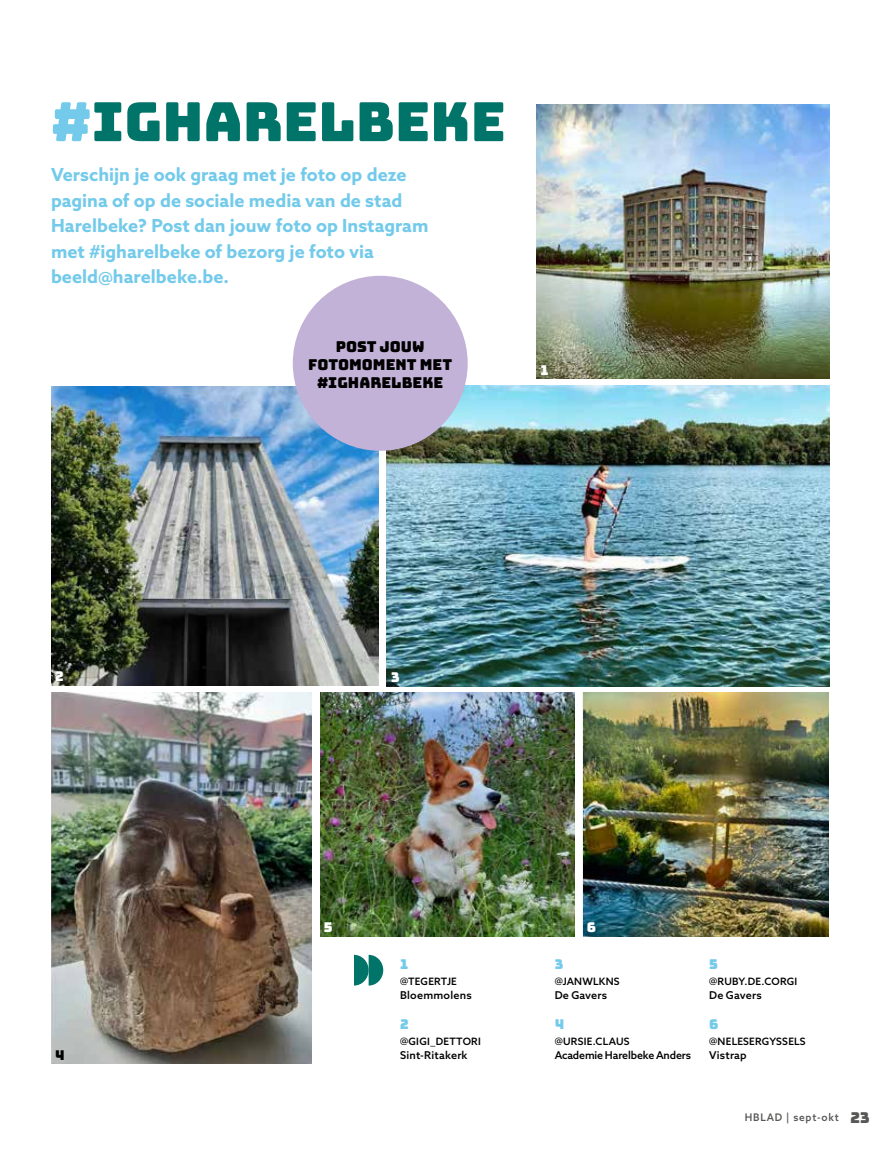
<style>
.page{position:relative;width:893px;height:1149px;background:#fff}
.page>*{position:absolute;margin:0;border:0;box-sizing:border-box;transform-origin:0 0}
.t1{font:54px "Bungee";color:#007468}
.t2{font:700 18px/25.5px "Azo Sans";color:#73caea}
.t3{font:15px/18px "Bungee";color:#000;text-align:center}
.t4{font:13.5px "Bungee";color:#73caea}
.t5{font:13.5px "Bungee";color:#fff}
.t6{font:13.5px "Bungee";color:#000}
.t7{font:500 10.8px "Azo Sans";letter-spacing:.015em;color:#000}
.t8{font:500 10.8px "Azo Sans";letter-spacing:-.01em;color:#000}
.t9{font:500 10.5px "Azo Sans";letter-spacing:.075em;color:#575756;scale:.96 1}
.t10{font:500 10.2px "Azo Sans";letter-spacing:.025em;color:#000}
.s1{color:#73caea}
.s2{font-family:"Bungee";font-weight:400;font-size:15px}
</style>
<div class="page">
<svg style="left:354px;top:954px;width:29px;height:31px"></svg>
<img style="left:536px;top:104px;width:293px;height:275px">
<img style="left:320px;top:692px;width:255px;height:244px">
<img style="left:387px;top:385px;width:442px;height:300px">
<img style="left:583px;top:692px;width:246px;height:243px">
<img style="left:51px;top:386px;width:327px;height:299px">
<img style="left:51px;top:692px;width:260px;height:371px">
<div style="left:293px;top:276px;width:175px;height:174px;background:#c3b2d7;border-radius:50%"></div>
<h1 class="t1" style="left:51px;top:91px;width:456px"><span class="s1">#</span>IGHARELBEKE</h1>
<p class="t2" style="left:51px;top:162px;width:379px">Verschijn je ook graag met je foto op deze pagina of op de sociale media van de stad Harelbeke? Post dan jouw foto op Instagram met #igharelbeke of bezorg je foto via beeld@harelbeke.be.</p>
<p class="t3" style="left:308px;top:337px;width:146px">POST JOUW<br>FOTOMOMENT MET #IGHARELBEKE</p>
<p class="t5" style="left:540px;top:362px;width:10px">1</p>
<p class="t5" style="left:55px;top:668px;width:10px">2</p>
<p class="t6" style="left:55px;top:1046px;width:11px">4</p>
<p class="t5" style="left:391px;top:669px;width:10px">3</p>
<p class="t5" style="left:324px;top:919px;width:10px">5</p>
<p class="t5" style="left:587px;top:919px;width:11px">6</p>
<p class="t4" style="left:400px;top:956px;width:10px">1</p>
<p class="t10" style="left:400px;top:974px;width:58px">@TEGERTJE</p>
<p class="t7" style="left:400px;top:987px;width:73px">Bloemmolens</p>
<p class="t4" style="left:400px;top:1016px;width:10px">2</p>
<p class="t10" style="left:400px;top:1034px;width:82px">@GIGI_DETTORI</p>
<p class="t7" style="left:400px;top:1047px;width:69px">Sint-Ritakerk</p>
<p class="t4" style="left:555px;top:956px;width:10px">3</p>
<p class="t10" style="left:555px;top:974px;width:66px">@JANWLKNS</p>
<p class="t7" style="left:555px;top:987px;width:54px">De Gavers</p>
<p class="t4" style="left:555px;top:1016px;width:11px">4</p>
<p class="t10" style="left:555px;top:1034px;width:76px">@URSIE.CLAUS</p>
<p class="t8" style="left:555px;top:1047px;width:138px">Academie Harelbeke Anders</p>
<p class="t4" style="left:709px;top:956px;width:10px">5</p>
<p class="t10" style="left:709px;top:974px;width:90px">@RUBY.DE.CORGI</p>
<p class="t7" style="left:709px;top:987px;width:54px">De Gavers</p>
<p class="t4" style="left:709px;top:1016px;width:11px">6</p>
<p class="t10" style="left:709px;top:1034px;width:98px">@NELESERGYSSELS</p>
<p class="t7" style="left:709px;top:1047px;width:39px">Vistrap</p>
<p class="t9" style="left:745px;top:1110px;width:131px">HBLAD | sept-okt <span class="s2">23</span></p>
</div>
